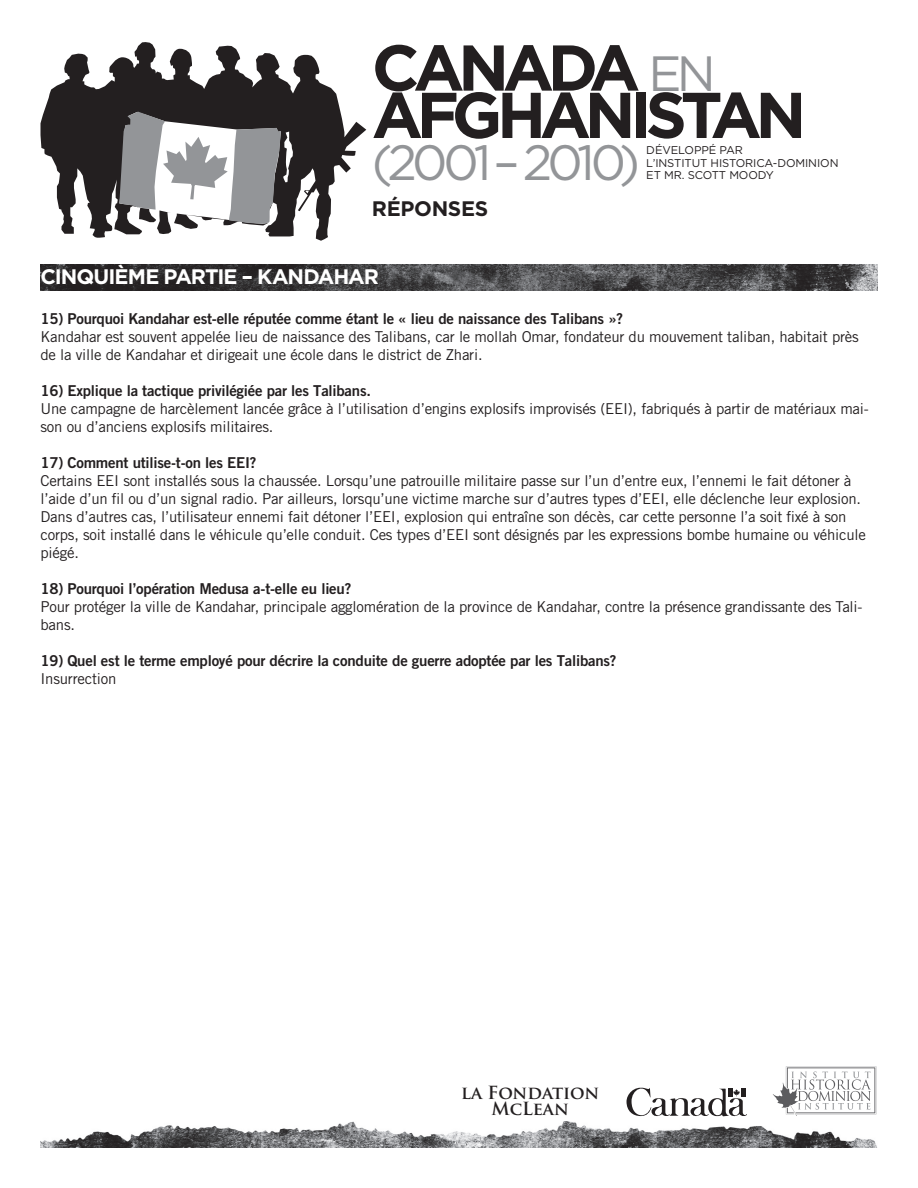
<style>
.page{position:relative;width:918px;height:1188px;background:#fff}
.page>*{position:absolute;margin:0;border:0;box-sizing:border-box;transform-origin:0 0}
.t1{font:700 64.5px/47.4px "Gotham";letter-spacing:-.095em;color:#231f20}
.t2{font:49.5px "Gotham";letter-spacing:-.1em;color:#939598}
.t3{font:700 21px "Gotham";letter-spacing:-.045em;color:#fff}
.t4{font:700 21px "Gotham";letter-spacing:-.015em;color:#231f20}
.t5{font:700 17.7px/16.2px "Trajan Pro";color:#231f20;text-align:center}
.t6{font:15px/18px "Trade Gothic";letter-spacing:-.015em;color:#231f20}
.t7{font:15px "Trade Gothic Bold Two";letter-spacing:-.015em;color:#231f20}
.t8{font:11.25px/12.8px "Gotham";letter-spacing:-.01em;color:#231f20}
.s1{font-weight:400;font-size:49.5px;color:#939598}
</style>
<div class="page">
<img style="left:40px;top:264px;width:838px;height:27px">
<img style="left:40px;top:1121px;width:837px;height:27px">
<svg style="left:40px;top:42px;width:326px;height:199px;fill:#231f20"></svg>
<svg style="left:119px;top:112px;width:162px;height:122px"></svg>
<svg style="left:773px;top:1066px;width:103px;height:50px"></svg>
<svg style="left:627px;top:1087px;width:120px;height:30px"></svg>
<h1 class="t1" style="left:372px;top:42px;width:436px">CANADA <span class="s1">EN<br></span>AFGHANISTAN</h1>
<h2 class="t2" style="left:372px;top:135px;width:270px">(2001 – 2010)</h2>
<h3 class="t4" style="left:372px;top:196px;width:118px">RÉPONSES</h3>
<p class="t8" style="left:646px;top:143px;width:194px">DÉVELOPPÉ PAR<br>L’INSTITUT HISTORICA-DOMINION<br>ET MR. SCOTT MOODY</p>
<h3 class="t3" style="left:40px;top:265px;width:340px">CINQUIÈME PARTIE – KANDAHAR</h3>
<p class="t7" style="left:40px;top:309px;width:584px">15) Pourquoi Kandahar est-elle réputée comme étant le « lieu de naissance des Talibans »?</p>
<p class="t6" style="left:40px;top:327px;width:820px">Kandahar est souvent appelée lieu de naissance des Talibans, car le mollah Omar, fondateur du mouvement taliban, habitait près de la ville de Kandahar et dirigeait une école dans le district de Zhari.</p>
<p class="t7" style="left:40px;top:381px;width:332px">16) Explique la tactique privilégiée par les Talibans.</p>
<p class="t6" style="left:40px;top:399px;width:830px">Une campagne de harcèlement lancée grâce à l’utilisation d’engins explosifs improvisés (EEI), fabriqués à partir de matériaux mai&shy;son ou d’anciens explosifs militaires.</p>
<p class="t7" style="left:40px;top:453px;width:218px">17) Comment utilise-t-on les EEI?</p>
<p class="t6" style="left:40px;top:471px;width:827px">Certains EEI sont installés sous la chaussée. Lorsqu’une patrouille militaire passe sur l’un d’entre eux, l’ennemi le fait détoner à l’aide d’un fil ou d’un signal radio. Par ailleurs, lorsqu’une victime marche sur d’autres types d’EEI, elle déclenche leur explosion.<br>Dans d’autres cas, l’utilisateur ennemi fait détoner l’EEI, explosion qui entraîne son décès, car cette personne l’a soit fixé à son corps, soit installé dans le véhicule qu’elle conduit. Ces types d’EEI sont désignés par les expressions bombe humaine ou véhicule piégé.</p>
<p class="t7" style="left:40px;top:579px;width:312px">18) Pourquoi l’opération Medusa a-t-elle eu lieu?</p>
<p class="t6" style="left:40px;top:597px;width:824px">Pour protéger la ville de Kandahar, principale agglomération de la province de Kandahar, contre la présence grandissante des Tali&shy;bans.</p>
<p class="t7" style="left:40px;top:651px;width:578px">19) Quel est le terme employé pour décrire la conduite de guerre adoptée par les Talibans?</p>
<p class="t6" style="left:40px;top:669px;width:77px">Insurrection</p>
<p class="t5" style="left:461px;top:1085px;width:140px">la Fondation<br>McLean</p>
</div>
